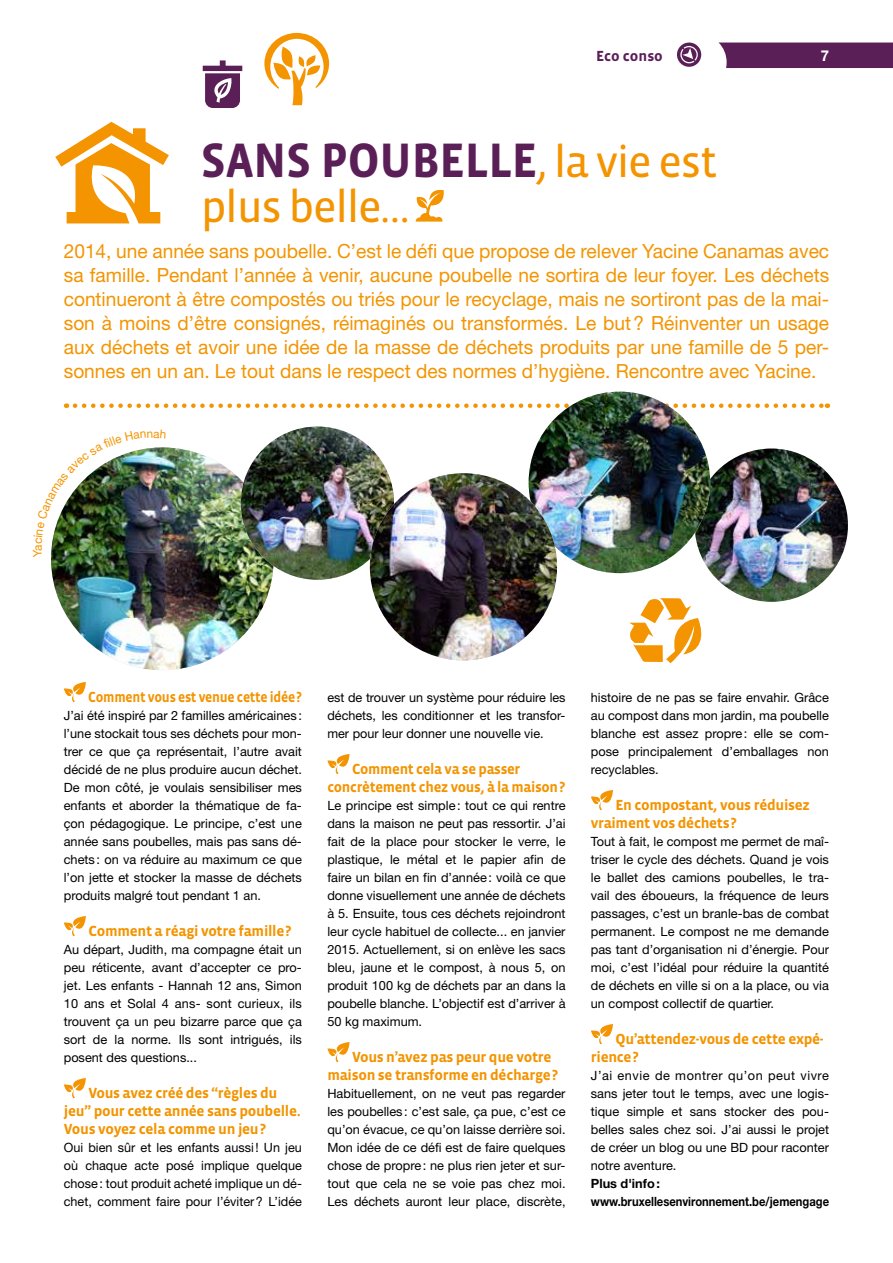
<style>
.page{position:relative;width:893px;height:1263px;background:#fff}
.page>*{position:absolute;margin:0;border:0;box-sizing:border-box;transform-origin:0 0}
.t1{font:700 49.5px "Vista Sans";letter-spacing:-.005em;color:#5b1f58;scale:.95 1}
.t2{font:45px "Vista Sans Reg";letter-spacing:-.03em;color:#f39400}
.t3{font:19.5px/24px "Helvetica Neue LT Std";color:#f39400;text-align:justify}
.t4{font:700 15px/18px "Vista Sans";letter-spacing:-.02em;color:#f39400}
.t5{font:700 15px "Vista Sans";letter-spacing:-.02em;color:#f39400;scale:.9 1}
.t6{font:700 15px "Vista Sans";color:#5b1f58}
.t7{font:700 15px "Helvetica Neue LT Std";color:#fff}
.t8{font:12.75px/18px "Helvetica Neue LT Std";color:#000;text-align:justify}
.t9{font:700 12.75px/18px "Helvetica Neue LT Std";color:#000}
.s1{font-family:"Vista Sans Reg";font-weight:400;font-size:45px;color:#f39400}
</style>
<div class="page">
<div style="left:719px;top:43px;width:174px;height:25px;background:#5b1f58"></div>
<svg style="left:677px;top:43px;width:24px;height:24px"></svg>
<svg style="left:679px;top:45px;width:20px;height:19px"></svg>
<svg style="left:75px;top:403px;width:753px;height:5px"></svg>
<svg style="left:64px;top:682px;width:22px;height:20px"></svg>
<svg style="left:64px;top:916px;width:22px;height:20px"></svg>
<svg style="left:64px;top:1078px;width:22px;height:20px"></svg>
<svg style="left:327px;top:754px;width:23px;height:20px"></svg>
<svg style="left:327px;top:1042px;width:23px;height:20px"></svg>
<svg style="left:591px;top:790px;width:22px;height:20px"></svg>
<svg style="left:591px;top:1024px;width:22px;height:20px"></svg>
<img style="left:51px;top:447px;width:223px;height:223px;border-radius:111px">
<img style="left:241px;top:426px;width:153px;height:154px;border-radius:77px">
<img style="left:695px;top:448px;width:153px;height:154px">
<img style="left:529px;top:392px;width:181px;height:181px;border-radius:91px">
<img style="left:370px;top:473px;width:187px;height:187px;border-radius:94px">
<svg style="left:55px;top:122px;width:114px;height:101px"></svg>
<svg style="left:203px;top:60px;width:39px;height:48px"></svg>
<svg style="left:264px;top:33px;width:65px;height:72px"></svg>
<svg style="left:416px;top:190px;width:28px;height:32px"></svg>
<svg style="left:629px;top:598px;width:76px;height:65px"></svg>
<img style="left:51px;top:447px;width:115px;height:111px">
<p class="t6" style="left:596px;top:48px;width:68px">Eco conso</p>
<p class="t7" style="left:821px;top:46px;width:10px">7</p>
<h1 class="t1" style="left:201px;top:135px;width:545px">SANS POUBELLE<span class="s1">, la vie est</span></h1>
<h2 class="t2" style="left:201px;top:184px;width:210px">plus belle…</h2>
<p class="t3" style="left:64px;top:239px;width:767px">2014, une année sans poubelle. C’est le défi que propose de relever Yacine Canamas avec sa famille. Pendant l’année à venir, aucune poubelle ne sortira de leur foyer. Les déchets continueront à être compostés ou triés pour le recyclage, mais ne sortiront pas de la mai&shy;son à moins d’être consignés, réimaginés ou transformés. Le but? Réinventer un usage aux déchets et avoir une idée de la masse de déchets produits par une famille de 5 per&shy;sonnes en un an. Le tout dans le respect des normes d’hygiène. Rencontre avec Yacine.</p>
<p class="t5" style="left:88px;top:689px;width:239px">Comment vous est venue cette idée?</p>
<p class="t8" style="left:64px;top:706px;width:240px">J’ai été inspiré par 2 familles américaines : l’une stockait tous ses déchets pour mon&shy;trer ce que ça représentait, l’autre avait décidé de ne plus produire aucun déchet.<br>De mon côté, je voulais sensibiliser mes enfants et aborder la thématique de fa&shy;çon pédagogique. Le principe, c’est une année sans poubelles, mais pas sans dé&shy;chets : on va réduire au maximum ce que l’on jette et stocker la masse de déchets produits malgré tout pendant 1 an.</p>
<p class="t4" style="left:88px;top:922px;width:205px">Comment a réagi votre famille?</p>
<p class="t8" style="left:64px;top:940px;width:240px">Au départ, Judith, ma compagne était un peu réticente, avant d’accepter ce pro&shy;jet. Les enfants - Hannah 12 ans, Simon 10 ans et Solal 4 ans- sont curieux, ils trouvent ça un peu bizarre parce que ça sort de la norme. Ils sont intrigués, ils posent des questions...</p>
<p class="t4" style="left:64px;top:1084px;width:238px;text-indent:25px">Vous avez créé des “règles du jeu” pour cette année sans poubelle.<br>Vous voyez cela comme un jeu?</p>
<p class="t8" style="left:64px;top:1138px;width:240px">Oui bien sûr et les enfants aussi! Un jeu où chaque acte posé implique quelque chose: tout produit acheté implique un dé&shy;chet, comment faire pour l’éviter? L’idée</p>
<p class="t8" style="left:327px;top:688px;width:240px">est de trouver un système pour réduire les déchets, les conditionner et les transfor&shy;mer pour leur donner une nouvelle vie.</p>
<p class="t4" style="left:327px;top:760px;width:239px;text-indent:25px">Comment cela va se passer concrètement chez vous, à la maison?</p>
<p class="t8" style="left:327px;top:796px;width:240px">Le principe est simple: tout ce qui rentre dans la maison ne peut pas ressortir. J’ai fait de la place pour stocker le verre, le plastique, le métal et le papier afin de faire un bilan en fin d’année: voilà ce que donne visuellement une année de déchets à 5. Ensuite, tous ces déchets rejoindront leur cycle habituel de collecte... en janvier 2015. Actuellement, si on enlève les sacs bleu, jaune et le compost, à nous 5, on produit 100 kg de déchets par an dans la poubelle blanche. L’objectif est d’arriver à 50 kg maximum.</p>
<p class="t4" style="left:327px;top:1048px;width:232px;text-indent:25px">Vous n’avez pas peur que votre maison se transforme en décharge?</p>
<p class="t8" style="left:327px;top:1084px;width:240px">Habituellement, on ne veut pas regarder les poubelles: c’est sale, ça pue, c’est ce qu’on évacue, ce qu’on laisse derrière soi.<br>Mon idée de ce défi est de faire quelques chose de propre: ne plus rien jeter et sur&shy;tout que cela ne se voie pas chez moi.<br>Les déchets auront leur place, discrète,</p>
<p class="t8" style="left:591px;top:688px;width:240px">histoire de ne pas se faire envahir. Grâce au compost dans mon jardin, ma poubelle blanche est assez propre: elle se com&shy;pose principalement d’emballages non recyclables.</p>
<p class="t4" style="left:591px;top:796px;width:221px;text-indent:25px">En compostant, vous réduisez vraiment vos déchets?</p>
<p class="t8" style="left:591px;top:832px;width:240px">Tout à fait, le compost me permet de maî&shy;triser le cycle des déchets. Quand je vois le ballet des camions poubelles, le tra&shy;vail des éboueurs, la fréquence de leurs passages, c’est un branle-bas de combat permanent. Le compost ne me demande pas tant d’organisation ni d’énergie. Pour moi, c’est l’idéal pour réduire la quantité de déchets en ville si on a la place, ou via un compost collectif de quartier.</p>
<p class="t4" style="left:591px;top:1030px;width:234px;text-indent:25px">Qu’attendez-vous de cette expé&shy;rience?</p>
<p class="t8" style="left:591px;top:1066px;width:240px">J’ai envie de montrer qu’on peut vivre sans jeter tout le temps, avec une logis&shy;tique simple et sans stocker des pou&shy;belles sales chez soi. J’ai aussi le projet de créer un blog ou une BD pour raconter notre aventure.</p>
<p class="t9" style="left:591px;top:1174px;width:240px">Plus d'info: www.bruxellesenvironnement.be/jemengage</p>
</div>
